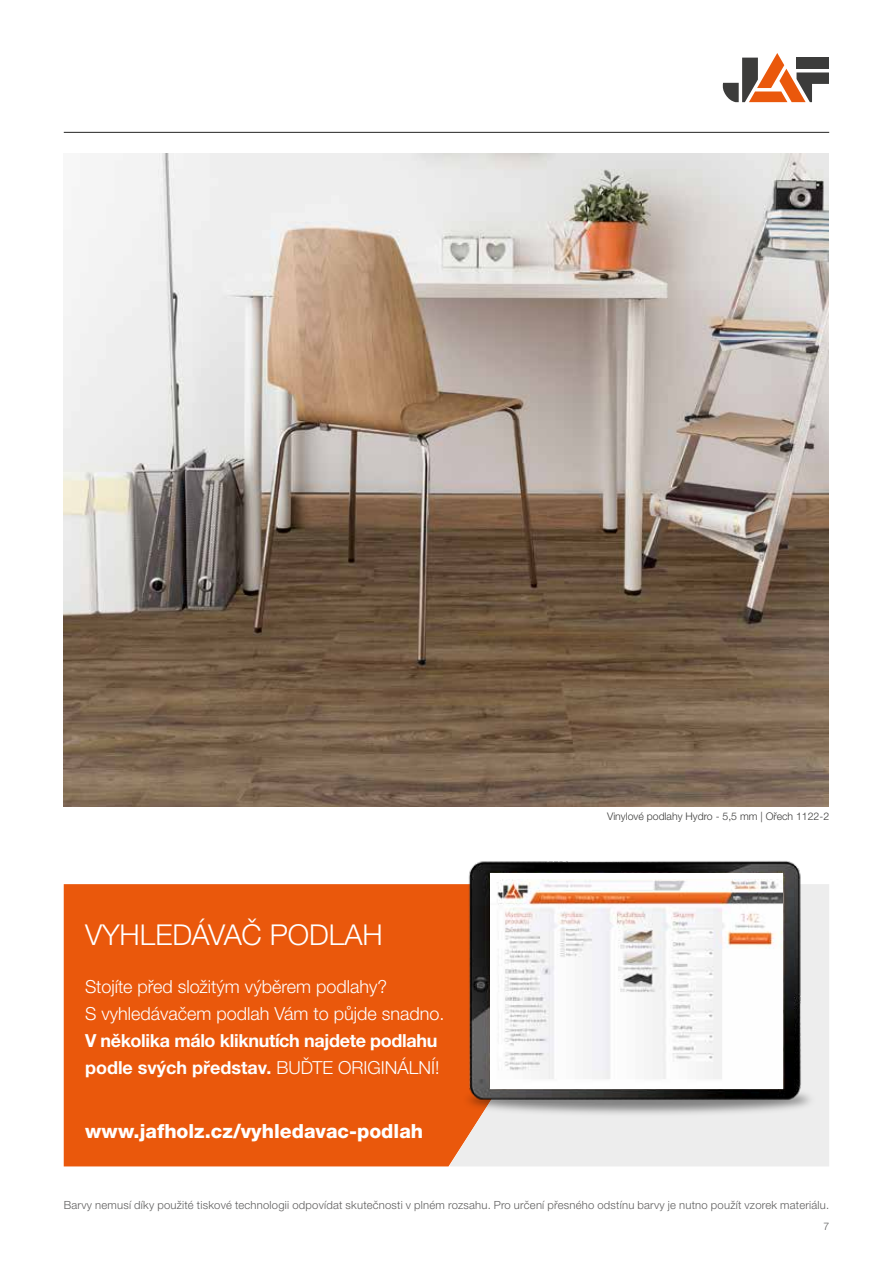
<style>
.page{position:relative;width:893px;height:1263px;background:#fff}
.page>*{position:absolute;margin:0;border:0;box-sizing:border-box;transform-origin:0 0}
.t1{font:300 28.8px "Helvetica Neue LTW1 G";color:#fff}
.t2{font:800 19.5px "Helvetica Neue LTW1 G";color:#fff}
.t3{font:700 18px/27px "Helvetica Neue LTW1 G";letter-spacing:-.02em;color:#fff}
.t4{font:300 18px/27px "Helvetica Neue LTW1 G";color:#fff}
.t5{font:300 11.25px "Helvetica Neue LTW1 G";letter-spacing:.02em;color:#5f5e5e}
.t6{font:300 10.5px "Helvetica Neue LTW1 G";color:#3c3c3b}
.t7{font:300 10.5px "Helvetica Neue LTW1 G";color:#5f5e5e}
.s1{font-weight:300}
</style>
<div class="page">
<hr style="left:64px;top:132px;width:765px;height:1px;background:#3c3c3b">
<svg style="left:723px;top:53px;width:106px;height:49px"></svg>
<img style="left:63px;top:153px;width:765px;height:654px">
<div style="left:64px;top:884px;width:385px;height:282px;background:#ea580c"></div>
<div style="left:449px;top:884px;width:380px;height:282px;background:#ededed"></div>
<img style="left:450px;top:861px;width:367px;height:267px">
<div style="left:490px;top:873px;width:292px;height:215px;background:#fff"></div>
<img style="left:497px;top:879px;width:285px;height:200px">
<h1 class="t1" style="left:85px;top:917px;width:299px">VYHLEDÁVAČ PODLAH</h1>
<h3 class="t4" style="left:85px;top:972px;width:361px">Stojíte před složitým výběrem podlahy?<br>S vyhledávačem podlah Vám to půjde snadno.</h3>
<h3 class="t3" style="left:85px;top:1026px;width:356px">V několika málo kliknutích najdete podlahu podle svých představ. <span class="s1">BUĎTE ORIGINÁLNÍ!</span></h3>
<h2 class="t2" style="left:85px;top:1120px;width:340px">www.jafholz.cz/vyhledavac-podlah</h2>
<p class="t6" style="left:607px;top:809px;width:223px">Vinylové podlahy Hydro - 5,5 mm | Ořech 1122-2</p>
<p class="t5" style="left:64px;top:1198px;width:767px">Barvy nemusí díky použité tiskové technologii odpovídat skutečnosti v plném rozsahu. Pro určení přesného odstínu barvy je nutno použít vzorek materiálu.</p>
<p class="t7" style="left:823px;top:1220px;width:7px">7</p>
</div>
